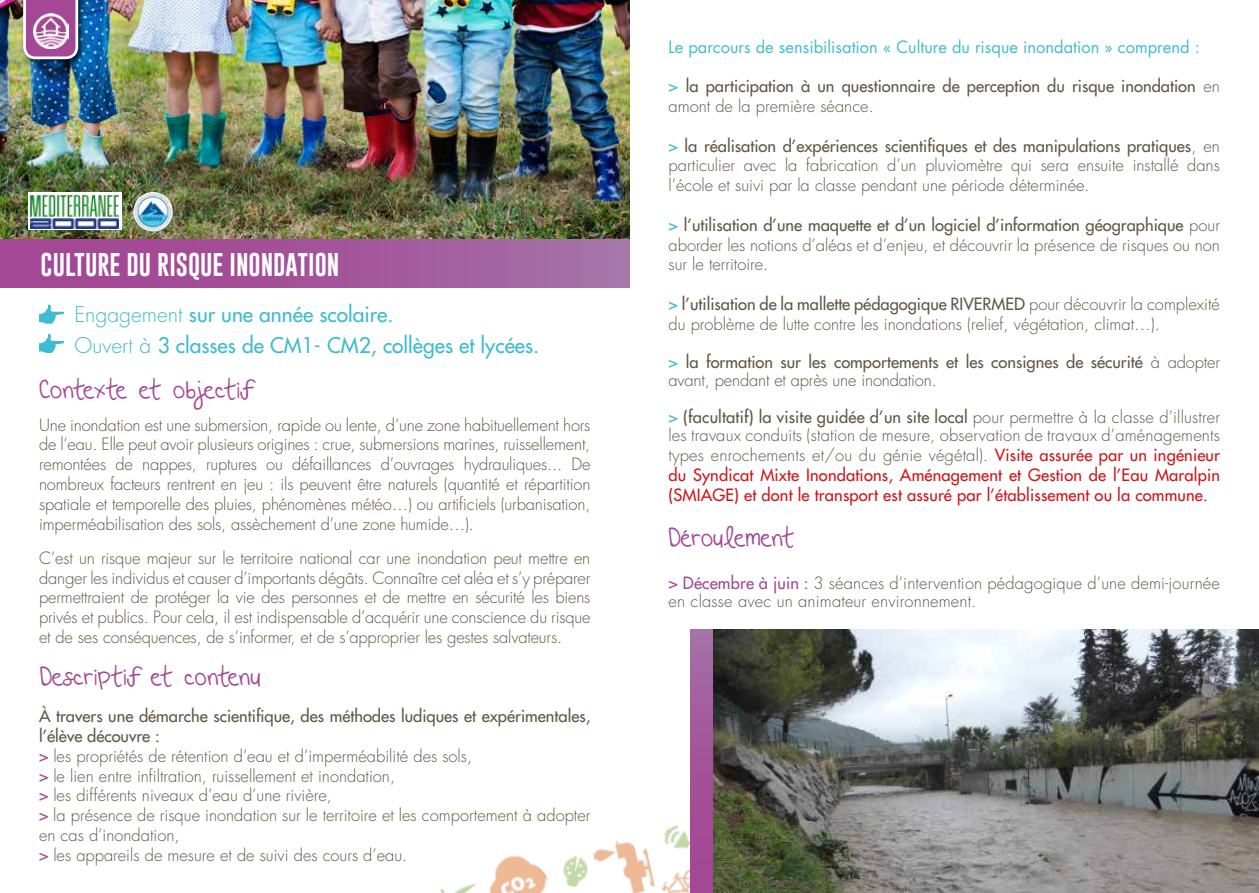
<style>
.page{position:relative;width:1259px;height:893px;background:#fff}
.page>*{position:absolute;margin:0;border:0;box-sizing:border-box;transform-origin:0 0}
.t1{font:24px "Beautiful Every Time";color:#a44895}
.t2{font:24px "Gobold";color:#fff}
.t3{font:500 21px/31.5px "Futura Std";color:#3fbcd1}
.t4{font:300 16.5px/19.8px "Futura Std";color:#625746;text-align:justify}
.t5{font:500 16.5px/19.8px "Futura Std";letter-spacing:.01em;color:#cd171a;text-align:justify}
.t6{font:500 16.5px/19.8px "Futura Std";color:#625746}
.t7{font:16.5px "Futura Std";color:#3fbcd1}
.s1{font-weight:300}
.s2{font-weight:500}
.s3{font-weight:500;color:#a44895}
.s4{color:#3fbcd1}
.s5{font-weight:500;color:#3fbcd1}
.s6{font-weight:300;color:#625746}
</style>
<div class="page">
<div style="left:0;top:238px;width:629px;height:49px;background:linear-gradient(to right,#a43f91,#a470a6)"></div>
<img style="left:440px;top:883px;width:37px;height:10px">
<img style="left:661px;top:869px;width:29px;height:24px">
<img style="left:489px;top:855px;width:59px;height:38px">
<img style="left:593px;top:841px;width:62px;height:52px">
<img style="left:664px;top:825px;width:26px;height:24px">
<img style="left:563px;top:856px;width:25px;height:31px">
<div style="left:690px;top:630px;width:569px;height:263px;background:linear-gradient(to bottom,#a46da5,#a44091)"></div>
<img style="left:713px;top:630px;width:546px;height:263px">
<img style="left:0;top:0;width:629px;height:238px">
<div style="left:20px;top:0;width:66px;height:67px;background:#000;opacity:.75"></div>
<svg style="left:22px;top:0;width:58px;height:61px;background:#a56d9f"></svg>
<img style="left:33px;top:13px;width:35px;height:35px">
<svg style="left:28px;top:192px;width:94px;height:38px"></svg>
<img style="left:30px;top:196px;width:89px;height:32px">
<img style="left:133px;top:192px;width:40px;height:39px;border-radius:20px">
<svg style="left:39px;top:304px;width:25px;height:20px"></svg>
<svg style="left:39px;top:334px;width:25px;height:19px"></svg>
<h1 class="t2" style="left:41px;top:249px;width:300px">CULTURE DU RISQUE INONDATION</h1>
<p class="t3" style="left:75px;top:298px;width:466px"><span class="s1">Engagement</span> sur une année scolaire.<br><span class="s1">Ouvert à</span> 3 classes de CM1- CM2, collèges et lycées.</p>
<h1 class="t1" style="left:39px;top:376px;width:214px">Contexte et objectif</h1>
<p class="t4" style="left:39px;top:415px;width:553px">Une inondation est une submersion, rapide ou lente, d’une zone habituellement hors de l’eau. Elle peut avoir plusieurs origines : crue, submersions marines, ruissellement, remontées de nappes, ruptures ou défaillances d’ouvrages hydrauliques... De nombreux facteurs rentrent en jeu : ils peuvent être naturels (quantité et répartition spatiale et temporelle des pluies, phénomènes météo…) ou artificiels (urbanisation, imperméabilisation des sols, assèchement d’une zone humide…).</p>
<p class="t4" style="left:39px;top:548px;width:553px">C’est un risque majeur sur le territoire national car une inondation peut mettre en danger les individus et causer d’importants dégâts. Connaître cet aléa et s’y préparer permettraient de protéger la vie des personnes et de mettre en sécurité les biens privés et publics. Pour cela, il est indispensable d’acquérir une conscience du risque et de ses conséquences, de s’informer, et de s’approprier les gestes salvateurs.</p>
<h1 class="t1" style="left:40px;top:663px;width:222px">Descriptif et contenu</h1>
<p class="t4" style="left:39px;top:707px;width:553px;text-align:left"><span class="s2">À travers une démarche scientifique, des méthodes ludiques et expérimentales, l’élève découvre :<br></span><span class="s3">&gt;</span> les propriétés de rétention d’eau et d’imperméabilité des sols,<br><span class="s3">&gt;</span> le lien entre infiltration, ruissellement et inondation,<br><span class="s3">&gt;</span> les différents niveaux d’eau d’une rivière,<br><span class="s3">&gt;</span> la présence de risque inondation sur le territoire et les comportement à adopter en cas d’inondation,<br><span class="s3">&gt;</span> les appareils de mesure et de suivi des cours d’eau.</p>
<p class="t7" style="left:668px;top:36px;width:533px">Le parcours de sensibilisation « Culture du risque inondation » comprend :</p>
<p class="t6" style="left:668px;top:76px;width:553px"><span class="s4">&gt;</span> la participation à un questionnaire de perception du risque inondation <span class="s1">en amont de la première séance.</span></p>
<p class="t4" style="left:668px;top:136px;width:553px"><span class="s5">&gt;</span> <span class="s2">la réalisation d’expériences scientifiques et des manipulations pratiques</span>, en particulier avec la fabrication d’un pluviomètre qui sera ensuite installé dans l’école et suivi par la classe pendant une période déterminée.</p>
<p class="t4" style="left:668px;top:215px;width:553px"><span class="s5">&gt;</span> <span class="s2">l’utilisation d’une maquette et d’un logiciel d’information géographique</span> pour aborder les notions d’aléas et d’enjeu, et découvrir la présence de risques ou non sur le territoire.</p>
<p class="t4" style="left:668px;top:295px;width:553px"><span class="s5">&gt;</span> <span class="s2">l’utilisation de la mallette pédagogique RIVERMED</span> pour découvrir la complexité du problème de lutte contre les inondations (relief, végétation, climat…).</p>
<p class="t6" style="left:668px;top:353px;width:553px;line-height:18px"><span class="s4">&gt;</span> la formation sur les comportements et les consignes de sécurité <span class="s1">à adopter avant, pendant et après une inondation.</span></p>
<p class="t4" style="left:668px;top:409px;width:553px;line-height:18px"><span class="s5">&gt;</span> <span class="s2">(facultatif) la visite guidée d’un site local</span> pour permettre à la classe d’illustrer les travaux conduits (station de mesure, observation de travaux d’aménagements</p>
<p class="t5" style="left:668px;top:445px;width:553px"><span class="s6">types enrochements et/ou du génie végétal).</span> Visite assurée par un ingénieur du Syndicat Mixte Inondations, Aménagement et Gestion de l’Eau Maralpin (SMIAGE) et dont le transport est assuré par l’établissement ou la commune.</p>
<h1 class="t1" style="left:668px;top:524px;width:127px">Déroulement</h1>
<p class="t4" style="left:668px;top:574px;width:553px;line-height:18px"><span class="s3">&gt; Décembre à juin :</span> 3 séances d’intervention pédagogique d’une demi-journée en classe avec un animateur environnement.</p>
</div>
